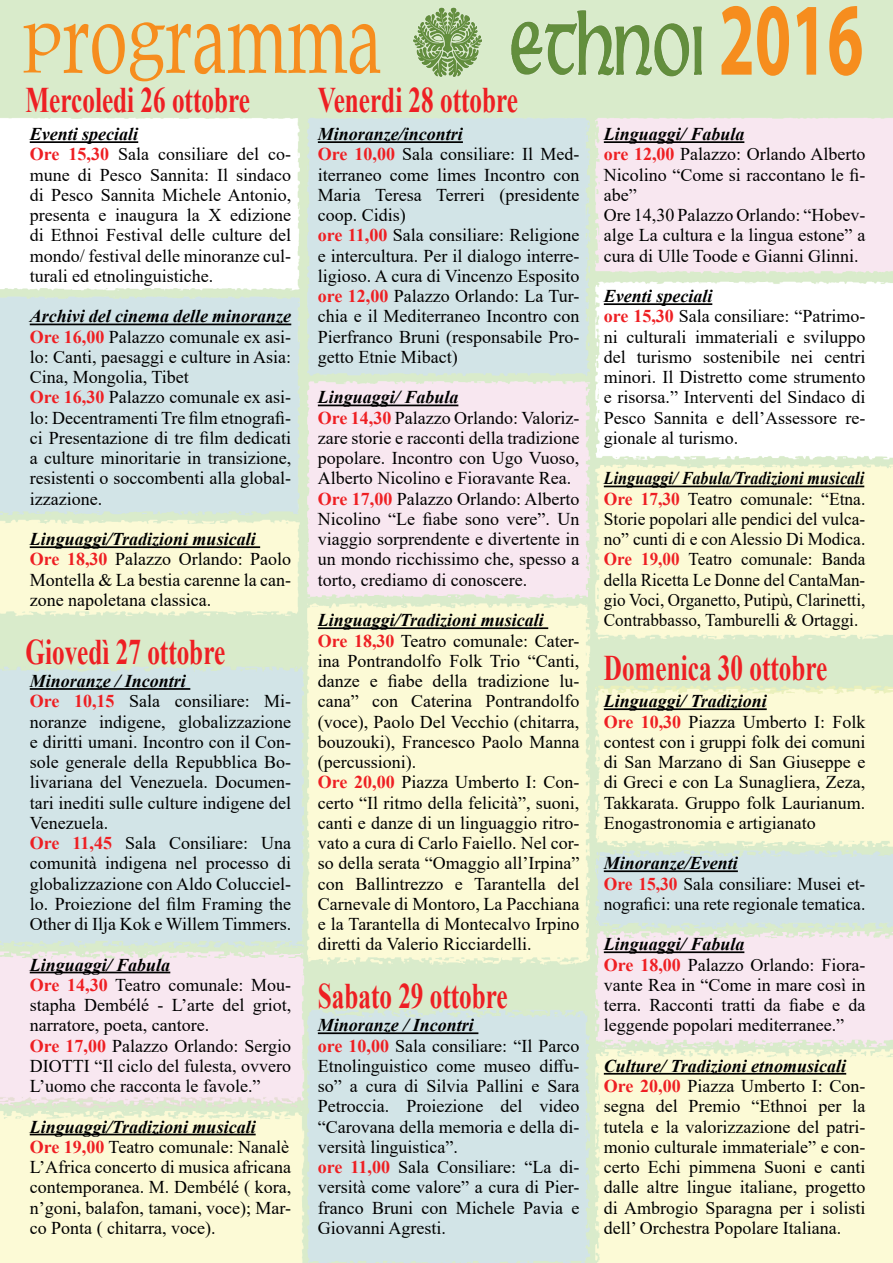
<style>
.page{position:relative;width:893px;height:1263px;background:#fff}
.page>*{position:absolute;margin:0;border:0;box-sizing:border-box;transform-origin:0 0}
.t1{font:103.95px "Book Antiqua";color:#f68d1e;scale:.66 1}
.t2{font:700 103.95px "Myriad Pro";color:#f68d1e;scale:.63 1}
.t3{font:700 36px "Times New Roman";color:#ee1f23;scale:.7 1}
.t4{font:18px/20.2px "Times New Roman";color:#000}
.s1{font-size:78.3px}
.s2{font-weight:700;font-style:italic}
.s3{font-weight:700;color:#ee1f23}
</style>
<div class="page">
<img style="left:0;top:0;width:893px;height:1263px">
<hr style="left:318px;top:141px;width:145px;height:2px;background:#000">
<hr style="left:318px;top:405px;width:140px;height:1px;background:#000">
<hr style="left:318px;top:627px;width:230px;height:2px;background:#000">
<hr style="left:318px;top:1032px;width:160px;height:2px;background:#000">
<hr style="left:30px;top:141px;width:108px;height:2px;background:#000">
<hr style="left:30px;top:324px;width:261px;height:1px;background:#000">
<hr style="left:30px;top:546px;width:230px;height:2px;background:#000">
<hr style="left:30px;top:688px;width:160px;height:2px;background:#000">
<hr style="left:30px;top:972px;width:140px;height:1px;background:#000">
<hr style="left:30px;top:1134px;width:226px;height:1px;background:#000">
<hr style="left:604px;top:141px;width:140px;height:2px;background:#000">
<hr style="left:604px;top:303px;width:108px;height:2px;background:#000">
<hr style="left:604px;top:486px;width:260px;height:1px;background:#000">
<hr style="left:604px;top:708px;width:163px;height:2px;background:#000">
<hr style="left:604px;top:870px;width:134px;height:2px;background:#000">
<hr style="left:604px;top:951px;width:140px;height:2px;background:#000">
<hr style="left:604px;top:1073px;width:242px;height:1px;background:#000">
<img style="left:400px;top:6px;width:91px;height:74px">
<img style="left:511px;top:6px;width:191px;height:73px">
<h1 class="t1" style="left:22px;top:-35px;width:546px"><sup>p</sup>ro<span class="s1">g</span>ramma</h1>
<h2 class="t3" style="left:26px;top:74px;width:322px">Mercoledi 26 ottobre</h2>
<p class="t4" style="left:30px;top:123px;width:263px"><span class="s2">Eventi speciali<br></span><span class="s3">Ore 15,30</span> Sala consiliare del co&shy;mune di Pesco Sannita: Il sindaco di Pesco Sannita Michele Antonio, presenta e inaugura la X edizione di Ethnoi Festival delle culture del mondo/ festival delle minoranze cul&shy;turali ed etnolinguistiche.</p>
<p class="t4" style="left:30px;top:306px;width:263px"><span class="s2">Archivi del cinema delle minoranze </span><span class="s3">Ore 16,00</span> Palazzo comunale ex asi&shy;lo: Canti, paesaggi e culture in Asia:<br>Cina, Mongolia, Tibet<br><span class="s3">Ore 16,30</span> Palazzo comunale ex asi&shy;lo: Decentramenti Tre film etnografi&shy;ci Presentazione di tre film dedicati a culture minoritarie in transizione, resistenti o soccombenti alla global&shy;izzazione.</p>
<p class="t4" style="left:30px;top:528px;width:263px"><span class="s2">Linguaggi/Tradizioni musicali<br></span><span class="s3">Ore 18,30</span> Palazzo Orlando: Paolo<br>Montella &amp; La bestia carenne la can&shy;zone napoletana classica.</p>
<h2 class="t3" style="left:26px;top:626px;width:287px">Giovedì 27 ottobre</h2>
<p class="t4" style="left:30px;top:670px;width:263px"><span class="s2">Minoranze / Incontri<br></span><span class="s3">Ore 10,15</span> Sala consiliare: Mi&shy;noranze indigene, globalizzazione e diritti umani. Incontro con il Con&shy;sole generale della Repubblica Bo&shy;livariana del Venezuela. Documen&shy;tari inediti sulle culture indigene del<br>Venezuela.<br><span class="s3">Ore 11,45</span> Sala Consiliare: Una comunità indigena nel processo di globalizzazione con Aldo Colucciel&shy;lo. Proiezione del film Framing the<br>Other di Ilja Kok e Willem Timmers.</p>
<p class="t4" style="left:30px;top:954px;width:263px"><span class="s2">Linguaggi/ Fabula<br></span><span class="s3">Ore 14,30</span> Teatro comunale: Mou&shy;stapha Dembélé - L’arte del griot, narratore, poeta, cantore.<br><span class="s3">Ore 17,00</span> Palazzo Orlando: Sergio<br>DIOTTI “Il ciclo del fulesta, ovvero<br>L’uomo che racconta le favole.”</p>
<p class="t4" style="left:30px;top:1116px;width:263px"><span class="s2">Linguaggi/Tradizioni musicali<br></span><span class="s3">Ore 19,00</span> Teatro comunale: Nanalè L’Africa concerto di musica africana contemporanea. M. Dembélé ( kora, n’goni, balafon, tamani, voce); Mar&shy;co Ponta ( chitarra, voce).</p>
<h2 class="t3" style="left:318px;top:74px;width:287px">Venerdi 28 ottobre</h2>
<p class="t4" style="left:318px;top:123px;width:263px"><span class="s2">Minoranze/incontri<br></span><span class="s3">Ore 10,00</span> Sala consiliare: Il Med&shy;iterraneo come limes Incontro con<br>Maria Teresa Terreri (presidente coop. Cidis)<br><span class="s3">ore 11,00</span> Sala consiliare: Religione e intercultura. Per il dialogo interre&shy;ligioso. A cura di Vincenzo Esposito <span class="s3">ore 12,00</span> Palazzo Orlando: La Tur&shy;chia e il Mediterraneo Incontro con<br>Pierfranco Bruni (responsabile Pro&shy;getto Etnie Mibact)</p>
<p class="t4" style="left:318px;top:387px;width:263px"><span class="s2">Linguaggi/ Fabula<br></span><span class="s3">Ore 14,30</span> Palazzo Orlando: Valoriz&shy;zare storie e racconti della tradizione popolare. Incontro con Ugo Vuoso, Alberto Nicolino e Fioravante Rea.<br><span class="s3">Ore 17,00</span> Palazzo Orlando: Alberto Nicolino “Le fiabe sono vere”. Un viaggio sorprendente e divertente in un mondo ricchissimo che, spesso a torto, crediamo di conoscere.</p>
<p class="t4" style="left:318px;top:609px;width:263px"><span class="s2">Linguaggi/Tradizioni musicali<br></span><span class="s3">Ore 18,30</span> Teatro comunale: Cater&shy;ina Pontrandolfo Folk Trio “Canti, danze e fiabe della tradizione lu&shy;cana” con Caterina Pontrandolfo (voce), Paolo Del Vecchio (chitarra, bouzouki), Francesco Paolo Manna (percussioni).<br><span class="s3">Ore 20,00</span> Piazza Umberto I: Con&shy;certo “Il ritmo della felicità”, suoni, canti e danze di un linguaggio ritro&shy;vato a cura di Carlo Faiello. Nel cor&shy;so della serata “Omaggio all’Irpina” con Ballintrezzo e Tarantella del Carnevale di Montoro, La Pacchiana e la Tarantella di Montecalvo Irpino diretti da Valerio Ricciardelli.</p>
<h2 class="t3" style="left:318px;top:970px;width:273px">Sabato 29 ottobre</h2>
<p class="t4" style="left:318px;top:1014px;width:263px"><span class="s2">Minoranze / Incontri<br></span><span class="s3">ore 10,00</span> Sala consiliare: “Il Parco<br>Etnolinguistico come museo diffu&shy;so” a cura di Silvia Pallini e Sara<br>Petroccia. Proiezione del video “Carovana della memoria e della di&shy;versità linguistica”.<br><span class="s3">ore 11,00</span> Sala Consiliare: “La di&shy;versità come valore” a cura di Pier&shy;franco Bruni con Michele Pavia e<br>Giovanni Agresti.</p>
<h1 class="t2" style="left:719px;top:-28px;width:231px">2016</h1>
<p class="t4" style="left:604px;top:123px;width:263px"><span class="s2">Linguaggi/ Fabula<br></span><span class="s3">ore 12,00</span> Palazzo: Orlando Alberto<br>Nicolino “Come si raccontano le fi&shy;abe”<br>Ore 14,30 Palazzo Orlando: “Hobev&shy;alge La cultura e la lingua estone” a cura di Ulle Toode e Gianni Glinni.</p>
<p class="t4" style="left:604px;top:285px;width:263px"><span class="s2">Eventi speciali<br></span><span class="s3">ore 15,30</span> Sala consiliare: “Patrimo&shy;ni culturali immateriali e sviluppo del turismo sostenibile nei centri minori. Il Distretto come strumento e risorsa.” Interventi del Sindaco di<br>Pesco Sannita e dell’Assessore re&shy;gionale al turismo.</p>
<p class="t4" style="left:604px;top:468px;width:263px;text-align:justify"><span class="s2">Linguaggi/ Fabula/Tradizioni musicali </span><span class="s3">Ore 17,30</span> Teatro comunale: “Etna.<br>Storie popolari alle pendici del vulca&shy;no” cunti di e con Alessio Di Modica.<br><span class="s3">Ore 19,00</span> Teatro comunale: Banda della Ricetta Le Donne del CantaMan&shy;gio Voci, Organetto, Putipù, Clarinetti, Contrabbasso, Tamburelli &amp; Ortaggi.</p>
<h2 class="t3" style="left:604px;top:642px;width:321px">Domenica 30 ottobre</h2>
<p class="t4" style="left:604px;top:690px;width:263px"><span class="s2">Linguaggi/ Tradizioni<br></span><span class="s3">Ore 10,30</span> Piazza Umberto I: Folk contest con i gruppi folk dei comuni di San Marzano di San Giuseppe e di Greci e con La Sunagliera, Zeza,<br>Takkarata. Gruppo folk Laurianum.<br>Enogastronomia e artigianato</p>
<p class="t4" style="left:604px;top:852px;width:263px"><span class="s2">Minoranze/Eventi<br></span><span class="s3">Ore 15,30</span> Sala consiliare: Musei et&shy;nografici: una rete regionale tematica.</p>
<p class="t4" style="left:604px;top:933px;width:263px"><span class="s2">Linguaggi/ Fabula<br></span><span class="s3">Ore 18,00</span> Palazzo Orlando: Fiora&shy;vante Rea in “Come in mare così in terra. Racconti tratti da fiabe e da leggende popolari mediterranee.”</p>
<p class="t4" style="left:604px;top:1055px;width:263px"><span class="s2">Culture/ Tradizioni etnomusicali </span><span class="s3">Ore 20,00</span> Piazza Umberto I: Con&shy;segna del Premio “Ethnoi per la tutela e la valorizzazione del patri&shy;monio culturale immateriale” e con&shy;certo Echi pimmena Suoni e canti dalle altre lingue italiane, progetto di Ambrogio Sparagna per i solisti dell’ Orchestra Popolare Italiana.</p>
</div>
